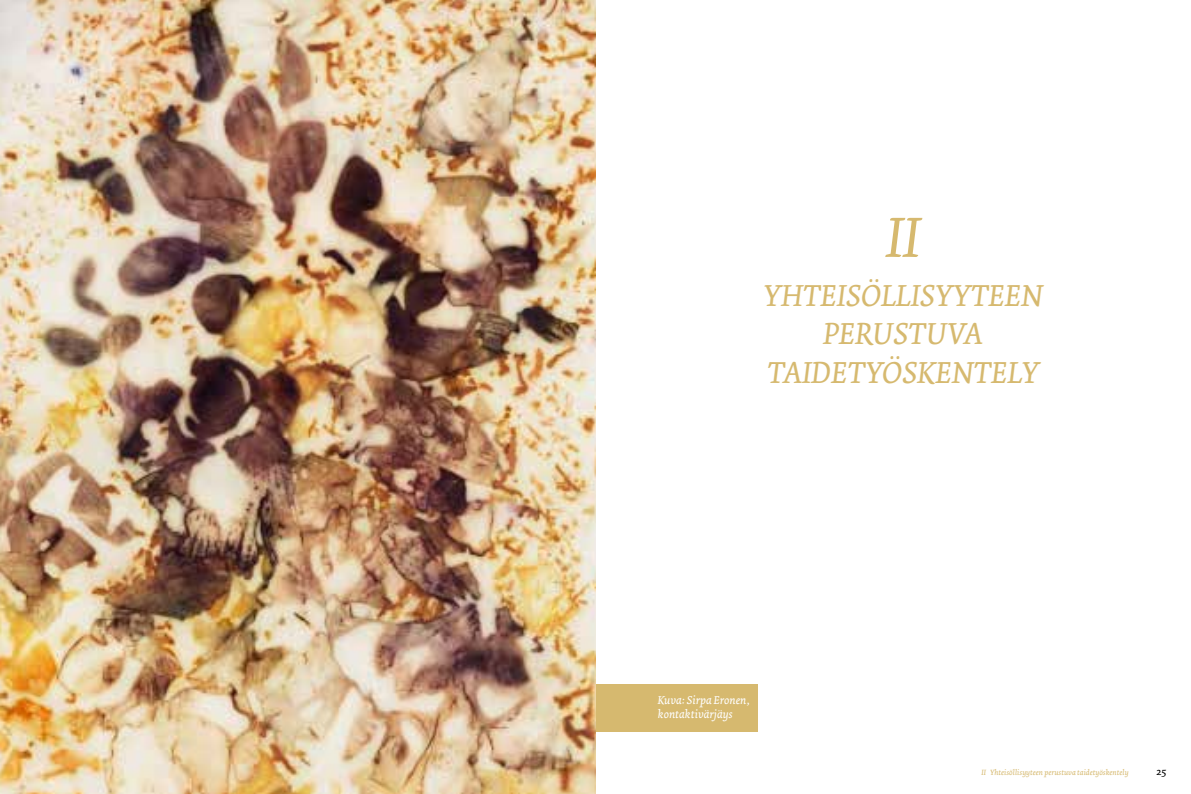
<style>
.page{position:relative;width:1191px;height:794px;background:#fff}
.page>*{position:absolute;margin:0;border:0;box-sizing:border-box;transform-origin:0 0}
.t1{font:italic 60px "Dolly";color:#d6b96f}
.t2{font:italic 32px/38.4px "Dolly";color:#d6b96f}
.t3{font:italic 12px/14px "Dolly";color:#fff}
.t4{font:11px "Dolly";color:#000}
.t5{font:italic 8px "Dolly";color:#d6b96f}
</style>
<div class="page">
<div style="left:596px;top:684px;width:162px;height:47px;background:#d6b96f"></div>
<img style="left:0;top:0;width:595px;height:794px">
<h1 class="t1" style="left:886px;top:201px;width:36px">II</h1>
<h2 class="t2" style="left:823px;top:277px;width:142px;text-indent:38px">öllisyyteen perust uva</h2>
<h2 class="t2" style="left:767px;top:353px;width:18px">taidety</h2>
<h2 class="t2" style="left:882px;top:353px;width:39px">öskentely</h2>
<h2 class="t2" style="left:763px;top:277px;width:35px">Yhteis</h2>
<h3 class="t3" style="left:658px;top:693px;width:93px">Kuva: Sirpa Eronen, kontaktivärjäys</h3>
<p class="t5" style="left:981px;top:767px;width:149px">II Yhteisöllisyyteen perustuva taidetyöskentely</p>
<h3 class="t4" style="left:1156px;top:765px;width:11px">25</h3>
</div>
